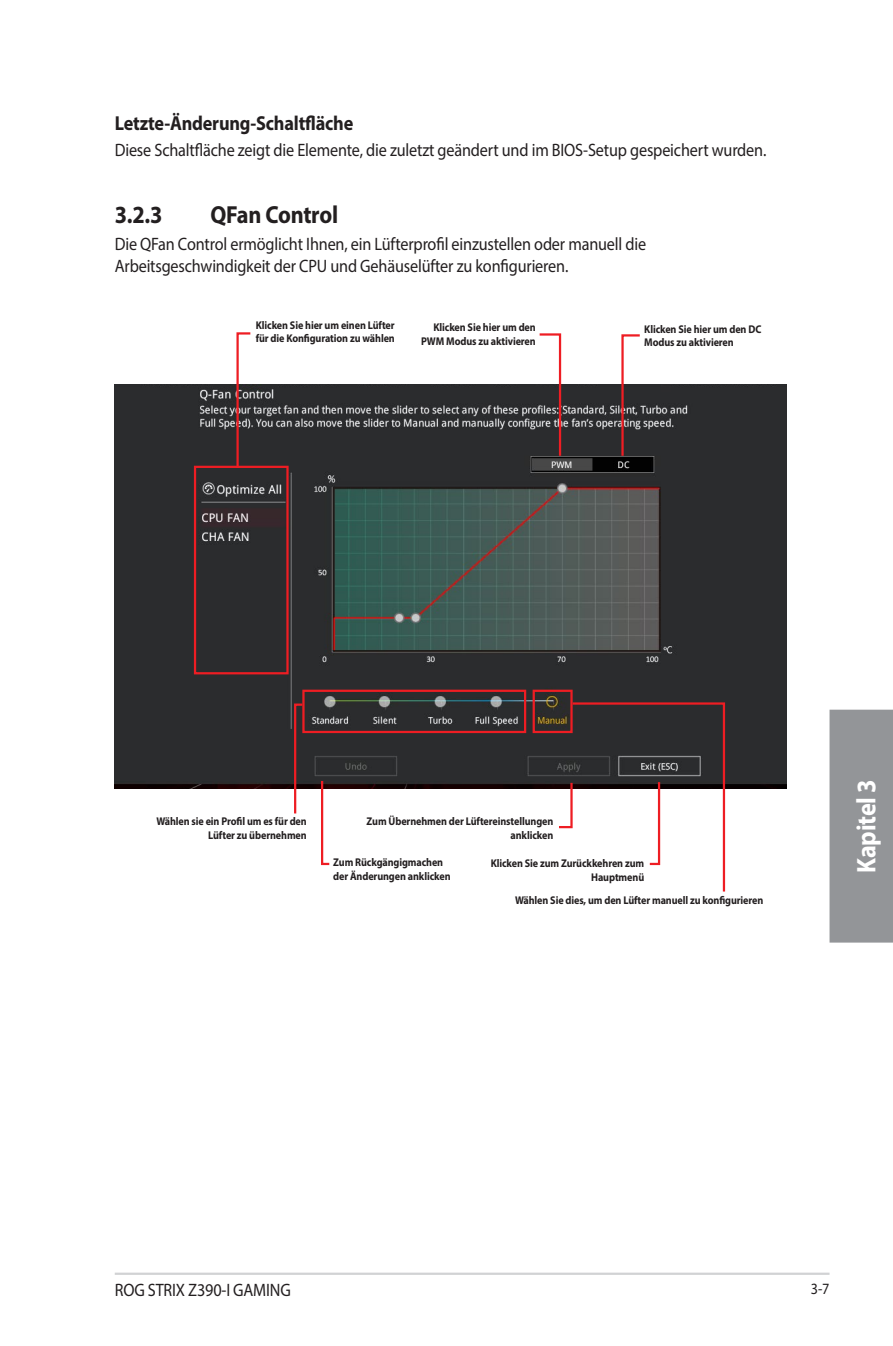
<style>
.page{position:relative;width:893px;height:1346px;background:#fff}
.page>*{position:absolute;margin:0;border:0;box-sizing:border-box;transform-origin:0 0}
.t1{font:700 27px "Myriad Pro";letter-spacing:-.01em;color:#fff;scale:.9 1}
.t2{font:700 24.75px "Myriad Pro";letter-spacing:-.01em;color:#231f20;scale:.9 1}
.t3{font:700 20.25px "Myriad Pro";letter-spacing:-.01em;color:#231f20;scale:.9 1}
.t4{font:18px/21.6px "Myriad Pro";letter-spacing:-.01em;color:#231f20;scale:.9 1}
.t5{font:15.75px "Myriad Pro";color:#231f20;scale:.9 1}
.t6{font:700 11.25px/13.5px "Myriad Pro";letter-spacing:-.01em;color:#231f20;text-align:right;scale:.9 1}
</style>
<div class="page">
<hr style="left:115px;top:1272px;width:714px;height:3px;background:#d1d2d4">
<div style="left:829px;top:710px;width:64px;height:232px;background:#939598"></div>
<img style="left:115px;top:385px;width:671px;height:404px">
<div style="left:194px;top:466px;width:95px;height:208px;border:2px solid #ee1d23"></div>
<svg style="left:537px;top:333px;width:25px;height:125px"></svg>
<svg style="left:620px;top:334px;width:22px;height:124px"></svg>
<svg style="left:235px;top:332px;width:18px;height:138px"></svg>
<svg style="left:293px;top:688px;width:234px;height:178px"></svg>
<div style="left:533px;top:690px;width:40px;height:43px;border:2px solid #ee1d23"></div>
<svg style="left:557px;top:701px;width:169px;height:191px"></svg>
<h3 class="t3" style="left:115px;top:110px;width:267px">Letzte-Änderung-Schaltfläche</h3>
<h3 class="t4" style="left:115px;top:139px;width:726px">Diese Schaltfläche zeigt die Elemente, die zuletzt geändert und im BIOS-Setup gespeichert wurden.</h3>
<h2 class="t2" style="left:115px;top:199px;width:55px">3.2.3</h2>
<h2 class="t2" style="left:210px;top:199px;width:143px">QFan Control</h2>
<h3 class="t4" style="left:115px;top:233px;width:592px">Die QFan Control ermöglicht Ihnen, ein Lüfterprofil einzustellen oder manuell die<br>Arbeitsgeschwindigkeit der CPU und Gehäuselüfter zu konfigurieren.</h3>
<p class="t6" style="left:256px;top:318px;width:156px;text-align:left">Klicken Sie hier um einen Lüfter für die Konfiguration zu wählen</p>
<p class="t6" style="left:421px;top:320px;width:129px">Klicken Sie hier um den<br>PWM Modus zu aktivieren</p>
<p class="t6" style="left:644px;top:322px;width:132px;text-align:left">Klicken Sie hier um den DC<br>Modus zu aktivieren</p>
<p class="t6" style="left:156px;top:814px;width:169px">Wählen sie ein Profil um es für den<br>Lüfter zu übernehmen</p>
<p class="t6" style="left:367px;top:814px;width:209px">Zum Übernehmen der Lüftereinstellungen anklicken</p>
<p class="t6" style="left:491px;top:856px;width:172px">Klicken Sie zum Zurückkehren zum<br>Hauptmenü</p>
<p class="t6" style="left:333px;top:855px;width:132px;text-align:left">Zum Rückgängigmachen der Änderungen anklicken</p>
<p class="t6" style="left:515px;top:893px;width:277px">Wählen Sie dies, um den Lüfter manuell zu konfigurieren</p>
<h1 class="t1" style="left:849px;top:873px;width:106px;rotate:-90deg">Kapitel 3</h1>
<h3 class="t4" style="left:115px;top:1278px;width:197px">ROG STRIX Z390-I GAMING</h3>
<h3 class="t5" style="left:811px;top:1279px;width:22px">3-7</h3>
</div>
